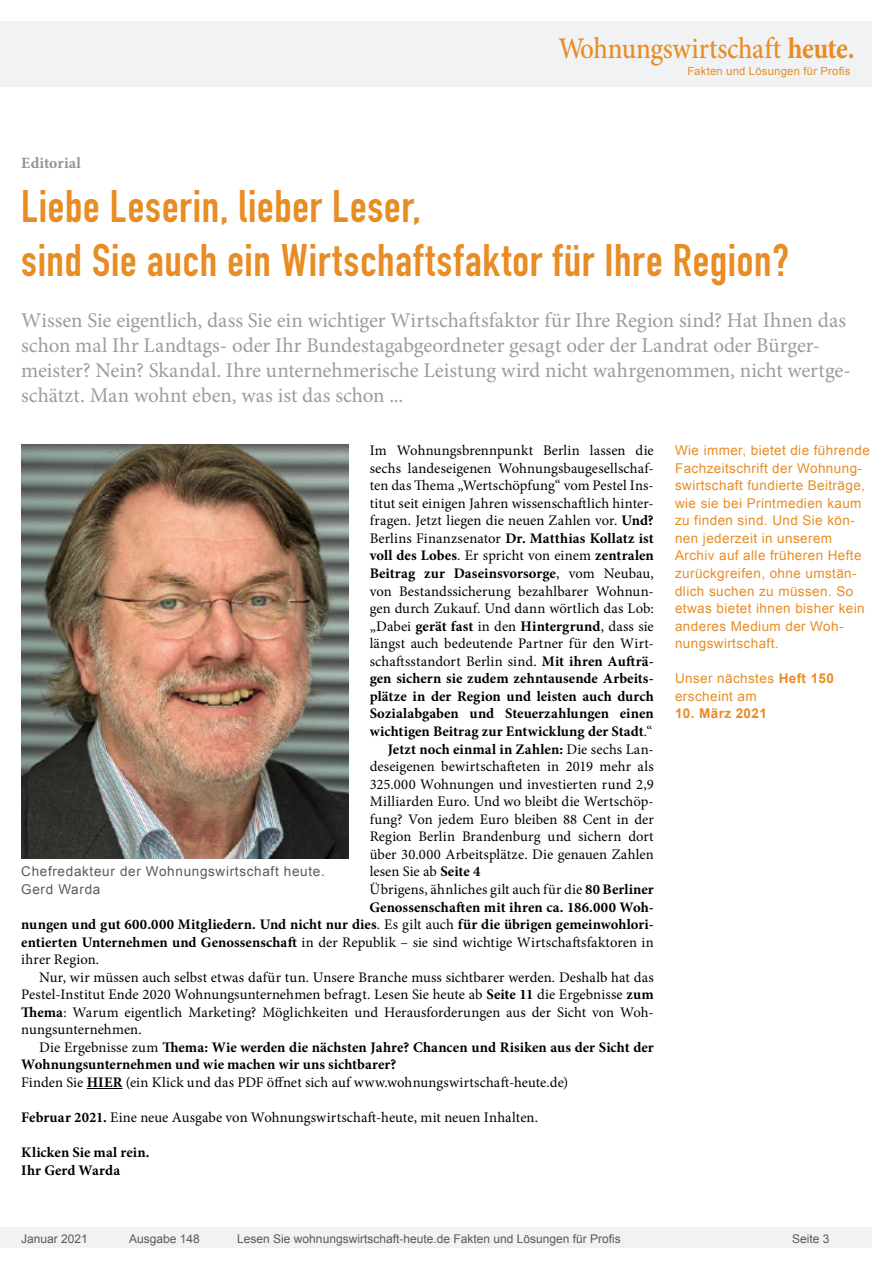
<style>
.page{position:relative;width:893px;height:1263px;background:#fff}
.page>*{position:absolute;margin:0;border:0;box-sizing:border-box;transform-origin:0 0}
.Überschrift_Groß{font:45px "DIN Engschrift";letter-spacing:.015em;color:#e88c24}
.t1{font:500 30px "Minion Pro";letter-spacing:-.01em;color:#e88c24;scale:.9 1}
.Anlesetext{font:21px/25.2px "Minion Pro";letter-spacing:-.005em;color:#9c9c9c}
.Kategorie{font:700 15.75px "Minion Pro";letter-spacing:.01em;color:#939393}
.Fließtext_erste_Zeil{font:14.7px/17.5px "Minion Pro";letter-spacing:.005em;color:#000;text-align:justify}
.Fliesstext{font:14.7px/17.5px "Minion Pro";color:#000;text-align:justify}
.Fliesstext-2{font:700 14.7px/17.5px "Minion Pro";color:#000}
.Fließtext_erste_Zeil-2{font:700 14.7px "Minion Pro";letter-spacing:.005em;color:#000}
.AUTOR{font:700 14.7px "Minion Pro";letter-spacing:.005em;color:#000}
.Info{font:13.5px/17.5px "Arial";letter-spacing:.03em;color:#e88c24}
.Bildunterschrift{font:13.5px/17.5px "Arial";letter-spacing:.05em;color:#595959}
.Info-2{font:700 13.5px "Arial";letter-spacing:.03em;color:#e88c24}
.t2{font:12px "Arial";color:#595959}
.t3{font:11.25px "Arial";letter-spacing:.025em;color:#e88c24}
.s1{font-weight:700}
.s2{font-weight:400}
</style>
<div class="page">
<div style="left:0;top:1227px;width:872px;height:20px;background:#f1f2f3"></div>
<div style="left:0;top:21px;width:872px;height:66px;background:#f1f2f3"></div>
<hr style="left:87px;top:1088px;width:35px;height:1px;background:#000">
<img style="left:21px;top:444px;width:327px;height:415px">
<h2 class="t1" style="left:558px;top:28px;width:331px">Wohnungswirtschaft <span class="s1">heute.</span></h2>
<p class="t3" style="left:687px;top:63px;width:165px">Fakten und Lösungen für Profis</p>
<p class="Kategorie" style="left:21px;top:152px;width:61px">Editorial</p>
<p class="Überschrift_Groß" style="left:21px;top:180px;width:401px">Liebe Leserin, lieber Leser,</p>
<p class="Überschrift_Groß" style="left:21px;top:234px;width:769px">sind Sie auch ein Wirtschaftsfaktor für Ihre Region?</p>
<p class="Anlesetext" style="left:21px;top:307px;width:831px">Wissen Sie eigentlich, dass Sie ein wichtiger Wirtschaftsfaktor für Ihre Region sind? Hat Ihnen das schon mal Ihr Landtags- oder Ihr Bundestagabgeordneter gesagt oder der Landrat oder Bürger&shy;meister? Nein? Skandal. Ihre unternehmerische Leistung wird nicht wahrgenommen, nicht wertge&shy;schätzt. Man wohnt eben, was ist das schon ...</p>
<p class="Fließtext_erste_Zeil" style="left:370px;top:442px;width:286px">Im Wohnungsbrennpunkt Berlin lassen die sechs landeseigenen Wohnungsbaugesellschaf&shy;ten das Thema „Wertschöpfung“ vom Pestel Ins&shy;titut seit einigen Jahren wissenschaftlich hinter&shy;fragen. Jetzt liegen die neuen Zahlen vor. <span class="s1">Und?<br></span>Berlins Finanzsenator <span class="s1">Dr. Matthias Kollatz ist voll des Lobes</span>. Er spricht von einem <span class="s1">zentralen Beitrag zur Daseinsvorsorge</span>, vom Neubau, von Bestandssicherung bezahlbarer Wohnun&shy;gen durch Zukauf. Und dann wörtlich das Lob: „Dabei <span class="s1">gerät fast</span> in den <span class="s1">Hintergrund</span>, dass sie längst auch bedeutende Partner für den Wirt&shy;schaftsstandort Berlin sind. <span class="s1">Mit ihren Aufträ&shy;gen sichern sie zudem zehntausende Arbeits&shy;plätze in der Region und leisten auch durch Sozialabgaben und Steuerzahlungen einen wichtigen Beitrag zur Entwicklung der Stadt</span>.“</p>
<p class="Fliesstext" style="left:370px;top:740px;width:286px;text-indent:18px"><span class="s1">Jetzt noch einmal in Zahlen:</span> Die sechs Lan&shy;deseigenen bewirtschafteten in 2019 mehr als 325.000 Wohnungen und investierten rund 2,9<br>Milliarden Euro. Und wo bleibt die Wertschöp&shy;fung? Von jedem Euro bleiben 88 Cent in der Region Berlin Brandenburg und sichern dort über 30.000 Arbeitsplätze. Die genauen Zahlen lesen Sie ab <span class="s1">Seite 4</span></p>
<p class="Fließtext_erste_Zeil" style="left:369px;top:880px;width:286px">Übrigens, ähnliches gilt auch für die <span class="s1">80 Berliner</span></p>
<p class="Fließtext_erste_Zeil-2" style="left:369px;top:896px;width:286px">Genossenschaften mit ihren ca. 186.000 Woh-</p>
<p class="Fließtext_erste_Zeil-2" style="left:21px;top:914px;width:634px">nungen und gut 600.000 Mitgliedern. Und nicht nur dies<span class="s2">. Es gilt auch</span> für die übrigen gemeinwohlori-</p>
<p class="Fließtext_erste_Zeil" style="left:21px;top:933px;width:634px"><span class="s1">entierten Unternehmen und Genossenschaft</span> in der Republik – sie sind wichtige Wirtschaftsfaktoren in</p>
<p class="Fließtext_erste_Zeil" style="left:21px;top:951px;width:80px">ihrer Region.</p>
<p class="Fliesstext" style="left:21px;top:968px;width:634px;text-indent:18px">Nur, wir müssen auch selbst etwas dafür tun. Unsere Branche muss sichtbarer werden. Deshalb hat das Pestel-Institut Ende 2020 Wohnungsunternehmen befragt. Lesen Sie heute ab <span class="s1">Seite 11</span> die Ergebnisse <span class="s1">zum Thema</span>: Warum eigentlich Marketing? Möglichkeiten und Herausforderungen aus der Sicht von Woh&shy;nungsunternehmen.</p>
<p class="Fliesstext-2" style="left:21px;top:1038px;width:634px;text-indent:18px"><span class="s2">Die Ergebnisse zum</span> Thema: Wie werden die nächsten Jahre? Chancen und Risiken aus der Sicht der<br>Wohnungsunternehmen und wie machen wir uns sichtbarer?</p>
<p class="Fließtext_erste_Zeil" style="left:21px;top:1074px;width:548px">Finden Sie <span class="s1">HIER</span> (ein Klick und das PDF öffnet sich auf www.wohnungswirtschaft-heute.de)</p>
<p class="Fließtext_erste_Zeil" style="left:21px;top:1109px;width:518px"><span class="s1">Februar 2021.</span> Eine neue Ausgabe von Wohnungswirtschaft-heute, mit neuen Inhalten.</p>
<p class="AUTOR" style="left:21px;top:1142px;width:130px">Klicken Sie mal rein.</p>
<p class="AUTOR" style="left:21px;top:1160px;width:100px">Ihr Gerd Warda</p>
<p class="Bildunterschrift" style="left:21px;top:863px;width:305px">Chefredakteur der Wohnungswirtschaft heute.<br>Gerd Warda</p>
<p class="Info" style="left:675px;top:442px;width:196px">Wie immer, bietet die führende<br>Fachzeitschrift der Wohnung&shy;swirtschaft fundierte Beiträge, wie sie bei Printmedien kaum zu finden sind. Und Sie kön&shy;nen jederzeit in unserem<br>Archiv auf alle früheren Hefte zurückgreifen, ohne umstän&shy;dlich suchen zu müssen. So etwas bietet ihnen bisher kein anderes Medium der Woh&shy;nungswirtschaft.</p>
<p class="Info" style="left:675px;top:670px;width:160px">Unser nächstes <span class="s1">Heft 150 </span>erscheint am</p>
<p class="Info-2" style="left:675px;top:705px;width:93px">10. März 2021</p>
<p class="t2" style="left:21px;top:1230px;width:68px">Januar 2021</p>
<p class="t2" style="left:129px;top:1230px;width:72px">Ausgabe 148</p>
<p class="t2" style="left:237px;top:1230px;width:385px">Lesen Sie wohnungswirtschaft-heute.de Fakten und Lösungen für Profis</p>
<p class="t2" style="left:792px;top:1231px;width:39px">Seite 3</p>
</div>
